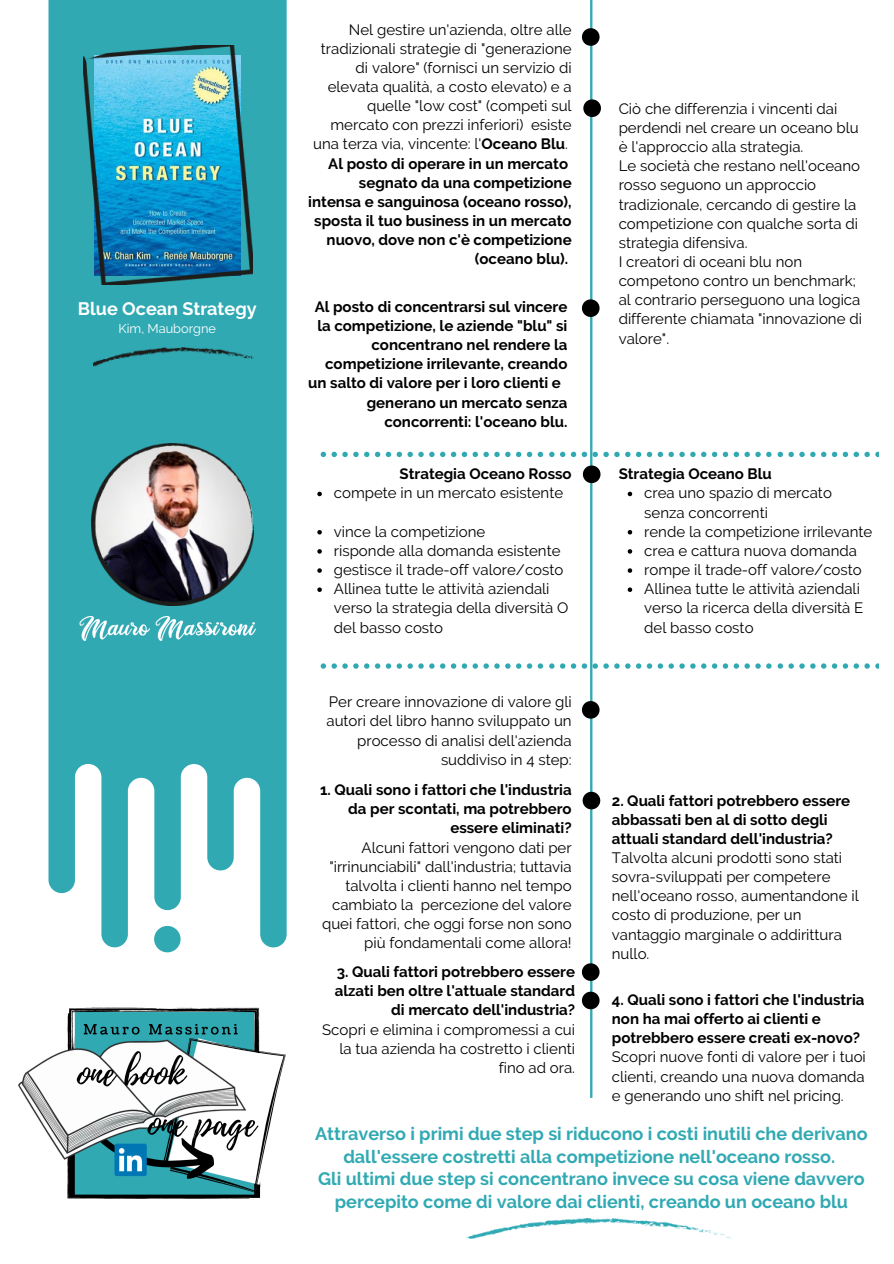
<style>
.page{position:relative;width:894px;height:1264px;background:#fff}
.page>*{position:absolute;margin:0;border:0;box-sizing:border-box;transform-origin:0 0}
.t1{font:700 18px/22.5px "Raleway";color:#30a9b3;text-align:center}
.t2{font:700 18px "Raleway";color:#fff}
.t3{font:15px/19.2px "Raleway";color:#000;text-align:right}
.t4{font:700 15px/19.2px "Raleway";color:#000}
.t5{font:12.75px "Raleway";color:#fff}
.s1{font-weight:700}
</style>
<div class="page">
<svg style="left:48px;top:0;width:238px;height:952px;fill:#30a9b3"></svg>
<img style="left:80px;top:616px;width:176px;height:24px">
<img style="left:93px;top:347px;width:160px;height:24px">
<img style="left:18px;top:1007px;width:268px;height:192px">
<img style="left:84px;top:46px;width:169px;height:238px">
<img style="left:466px;top:1218px;width:265px;height:20px">
<img style="left:91px;top:443px;width:163px;height:163px">
<svg style="left:317px;top:491px;width:5px;height:5px"></svg>
<svg style="left:317px;top:530px;width:5px;height:4px"></svg>
<svg style="left:317px;top:549px;width:5px;height:4px"></svg>
<svg style="left:317px;top:568px;width:5px;height:5px"></svg>
<svg style="left:317px;top:587px;width:5px;height:5px"></svg>
<svg style="left:320px;top:452px;width:223px;height:5px"></svg>
<svg style="left:777px;top:452px;width:101px;height:5px"></svg>
<svg style="left:320px;top:663px;width:223px;height:5px"></svg>
<svg style="left:549px;top:0;width:222px;height:1097px"></svg>
<svg style="left:777px;top:663px;width:101px;height:5px"></svg>
<p class="t2" style="left:78px;top:298px;width:180px">Blue Ocean Strategy</p>
<p class="t5" style="left:119px;top:321px;width:99px">Kim, Mauborgne</p>
<p class="t3" style="left:308px;top:20px;width:265px">Nel gestire un'azienda, oltre alle tradizionali strategie di "generazione di valore" (fornisci un servizio di elevata qualità, a costo elevato) e a quelle "low cost" (competi sul mercato con prezzi inferiori) esiste una terza via, vincente: l'<span class="s1">Oceano Blu</span>.<br><span class="s1">Al posto di operare in un mercato segnato da una competizione intensa e sanguinosa (oceano rosso), sposta il tuo business in un mercato nuovo, dove non c'è competizione (oceano blu).</span></p>
<p class="t4" style="left:314px;top:297px;width:254px">Al posto di concentrarsi sul vincere</p>
<p class="t4" style="left:317px;top:316px;width:251px">la competizione, le aziende "blu" si</p>
<p class="t4" style="left:371px;top:335px;width:197px">concentrano nel rendere la</p>
<p class="t4" style="left:325px;top:354px;width:244px">competizione irrilevante, creando</p>
<p class="t4" style="left:308px;top:373px;width:254px">un salto di valore per i loro clienti e</p>
<p class="t4" style="left:366px;top:392px;width:202px">generano un mercato senza</p>
<p class="t4" style="left:384px;top:412px;width:184px">concorrenti: l'oceano blu.</p>
<p class="t4" style="left:399px;top:464px;width:173px">Strategia Oceano Rosso</p>
<p class="t3" style="left:334px;top:483px;width:231px">compete in un mercato esistente</p>
<p class="t3" style="left:334px;top:522px;width:236px;text-align:left">vince la competizione<br>risponde alla domanda esistente gestisce il trade-off valore/costo<br>Allinea tutte le attività aziendali verso la strategia della diversità O del basso costo</p>
<p class="t3" style="left:326px;top:692px;width:247px">Per creare innovazione di valore gli autori del libro hanno sviluppato un processo di analisi dell'azienda suddiviso in 4 step:</p>
<p class="t4" style="left:320px;top:780px;width:253px;text-align:right">1. Quali sono i fattori che l'industria da per scontati, ma potrebbero essere eliminati?</p>
<p class="t3" style="left:322px;top:837px;width:251px">Alcuni fattori vengono dati per "irrinunciabili" dall'industria; tuttavia talvolta i clienti hanno nel tempo cambiato la percezione del valore quei fattori, che oggi forse non sono più fondamentali come allora!</p>
<p class="t4" style="left:335px;top:962px;width:242px;text-align:right">3. Quali fattori potrebbero essere alzati ben oltre l'attuale standard di mercato dell'industria?</p>
<p class="t3" style="left:322px;top:1019px;width:254px">Scopri e elimina i compromessi a cui la tua azienda ha costretto i clienti fino ad ora.</p>
<p class="t3" style="left:618px;top:99px;width:245px;text-align:left">Ciò che differenzia i vincenti dai perdendi nel creare un oceano blu è l'approccio alla strategia.<br>Le società che restano nell'oceano rosso seguono un approccio tradizionale, cercando di gestire la competizione con qualche sorta di strategia difensiva.<br>I creatori di oceani blu non competono contro un benchmark; al contrario perseguono una logica differente chiamata "innovazione di valore".</p>
<p class="t4" style="left:618px;top:464px;width:155px">Strategia Oceano Blu</p>
<p class="t3" style="left:644px;top:483px;width:229px;text-align:left">crea uno spazio di mercato senza concorrenti<br>rende la competizione irrilevante crea e cattura nuova domanda rompe il trade-off valore/costo<br>Allinea tutte le attività aziendali verso la ricerca della diversità E del basso costo</p>
<p class="t4" style="left:611px;top:790px;width:240px">2. Quali fattori potrebbero essere abbassati ben al di sotto degli attuali standard dell'industria?</p>
<p class="t3" style="left:611px;top:848px;width:248px;text-align:left">Talvolta alcuni prodotti sono stati sovra-sviluppati per competere nell'oceano rosso, aumentandone il costo di produzione, per un vantaggio marginale o addirittura nullo.</p>
<p class="t4" style="left:611px;top:990px;width:254px">4. Quali sono i fattori che l'industria non ha mai offerto ai clienti e potrebbero essere creati ex-novo?</p>
<p class="t3" style="left:611px;top:1047px;width:255px;text-align:justify">Scopri nuove fonti di valore per i tuoi clienti, creando una nuova domanda e generando uno shift nel pricing.</p>
<p class="t1" style="left:315px;top:1122px;width:554px">Attraverso i primi due step si riducono i costi inutili che derivano dall'essere costretti alla competizione nell'oceano rosso.<br>Gli ultimi due step si concentrano invece su cosa viene davvero percepito come di valore dai clienti, creando un oceano blu</p>
</div>
